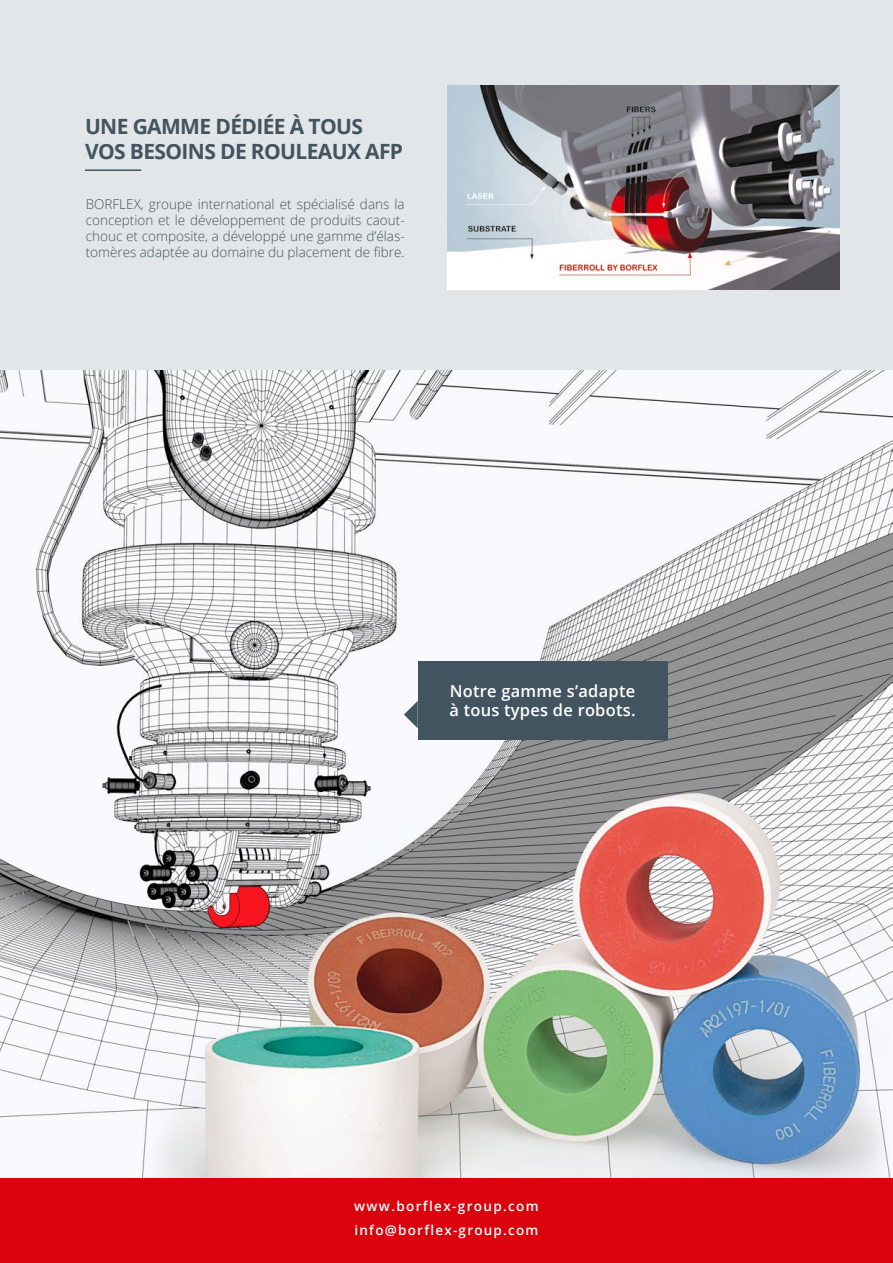
<style>
.page{position:relative;width:893px;height:1263px;background:#fff}
.page>*{position:absolute;margin:0;border:0;box-sizing:border-box;transform-origin:0 0}
.t1{font:700 21px/25.2px "Open Sans";letter-spacing:-.03em;color:#42545f}
.t2{font:600 16.5px/19.8px "Open Sans";letter-spacing:.015em;color:#fff}
.t3{font:300 13.5px/16.2px "Open Sans";color:#42545f;text-align:justify}
.t4{font:600 13.5px/24.8px "Open Sans";letter-spacing:.09em;color:#fff}
</style>
<div class="page">
<div style="left:0;top:1179px;width:893px;height:84px;background:#db020d"></div>
<div style="left:0;top:0;width:893px;height:371px;background:#e3e6e9"></div>
<hr style="left:85px;top:169px;width:56px;height:2px;background:#42545f">
<img style="left:447px;top:85px;width:392px;height:205px">
<img style="left:0;top:370px;width:893px;height:808px">
<svg style="left:404px;top:701px;width:14px;height:27px"></svg>
<div style="left:418px;top:661px;width:249px;height:79px;background:#42545f"></div>
<h1 class="t1" style="left:85px;top:113px;width:320px">UNE GAMME DÉDIÉE À TOUS<br>VOS BESOINS DE ROULEAUX AFP</h1>
<p class="t3" style="left:86px;top:195px;width:320px">BORFLEX, groupe international et spécialisé dans la conception et le développement de produits caout&shy;chouc et composite, a développé une gamme d’élas&shy;tomères adaptée au domaine du placement de fibre.</p>
<p class="t2" style="left:449px;top:680px;width:188px">Notre gamme s’adapte à tous types de robots.</p>
<p class="t4" style="left:354px;top:1193px;width:186px">www.borflex-group.com info@borflex-group.com</p>
</div>
